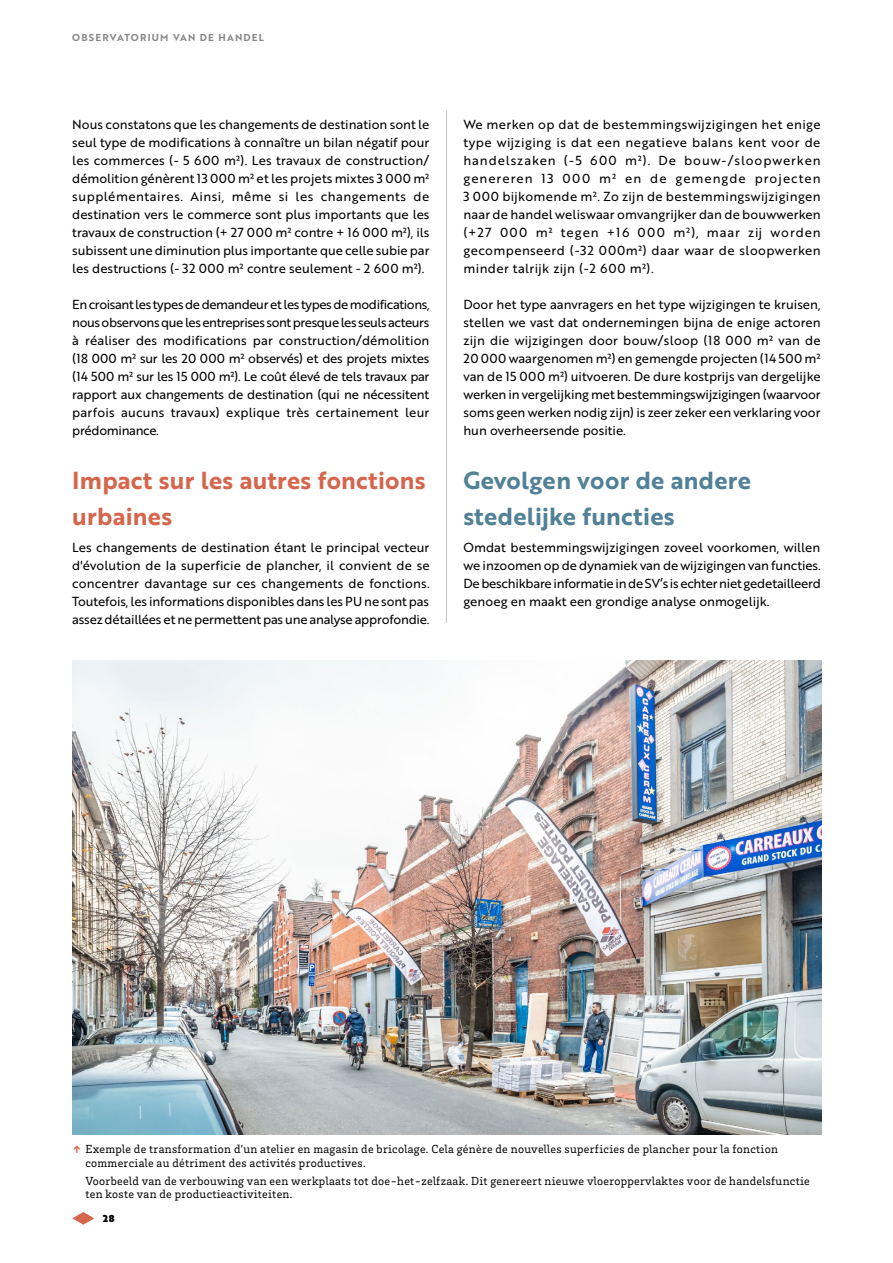
<style>
.page{position:relative;width:893px;height:1263px;background:#fff}
.page>*{position:absolute;margin:0;border:0;box-sizing:border-box;transform-origin:0 0}
.Titre_niveau_3_NL{font:24px/36px "Brother 1816 Bold";letter-spacing:.01em;color:#518196}
.Titre_niveau_3_FR{font:24px/36px "Brother 1816 Bold";letter-spacing:.01em;color:#d5664d}
._1-Body_Brother_FR{font:12.75px/18px "Brother 1816 Regular";color:#000;text-align:justify}
._1-Body_Brother_NL{font:12.75px/18px "Brother 1816 Regular";color:#000;text-align:justify}
.Légende_Photos{font:12px/13.5px "Brix Slab";letter-spacing:.025em;color:#000}
.t1{font:9.75px "Brother 1816 Bold";letter-spacing:.12em;color:#878787}
.t2{font:9.75px "Brother 1816 Black";color:#000}
.s1{font-weight:900;color:#d5664d}
</style>
<div class="page">
<svg style="left:72px;top:1212px;width:22px;height:13px"></svg>
<hr style="left:446px;top:111px;width:1px;height:512px;background:#c6c6c6">
<img style="left:73px;top:660px;width:748px;height:474px">
<p class="t1" style="left:72px;top:30px;width:193px">OBSERVATORIUM VAN DE HANDEL</p>
<p class="_1-Body_Brother_FR" style="left:72px;top:114px;width:359px">Nous constatons que les changements de destination sont le seul type de modifications à connaître un bilan négatif pour les commerces (- 5 600 m²). Les travaux de construction/ démolition génèrent 13 000 m² et les projets mixtes 3 000 m² supplémentaires. Ainsi, même si les changements de destination vers le commerce sont plus importants que les travaux de construction (+ 27 000 m² contre + 16 000 m²), ils subissent une diminution plus importante que celle subie par les destructions (- 32 000 m² contre seulement - 2 600 m²).</p>
<p class="_1-Body_Brother_FR" style="left:72px;top:294px;width:359px">En croisant les types de demandeur et les types de modifications, nous observons que les entreprises sont presque les seuls acteurs à réaliser des modifications par construction/démolition (18 000 m² sur les 20 000 m² observés) et des projets mixtes (14 500 m² sur les 15 000 m²). Le coût élevé de tels travaux par rapport aux changements de destination (qui ne nécessitent parfois aucuns travaux) explique très certainement leur prédominance.</p>
<p class="Titre_niveau_3_FR" style="left:72px;top:461px;width:355px">Impact sur les autres fonctions urbaines</p>
<p class="_1-Body_Brother_FR" style="left:72px;top:537px;width:359px">Les changements de destination étant le principal vecteur d'évolution de la superficie de plancher, il convient de se concentrer davantage sur ces changements de fonctions.<br>Toutefois, les informations disponibles dans les PU ne sont pas assez détaillées et ne permettent pas une analyse approfondie.</p>
<h2 class="_1-Body_Brother_NL" style="left:463px;top:114px;width:359px">We merken op dat de bestemmingswijzigingen het enige type wijziging is dat een negatieve balans kent voor de handelszaken (-5 600 m²). De bouw-/sloopwerken genereren 13 000 m² en de gemengde projecten 3 000 bijkomende m². Zo zijn de bestemmingswijzigingen naar de handel weliswaar omvangrijker dan de bouwwerken (+27 000 m² tegen +16 000 m²), maar zij worden gecompenseerd (-32 000m²) daar waar de sloopwerken minder talrijk zijn (-2 600 m²).</h2>
<h2 class="_1-Body_Brother_NL" style="left:463px;top:294px;width:359px">Door het type aanvragers en het type wijzigingen te kruisen, stellen we vast dat ondernemingen bijna de enige actoren zijn die wijzigingen door bouw/sloop (18 000 m² van de 20 000 waargenomen m²) en gemengde projecten (14 500 m² van de 15 000 m²) uitvoeren. De dure kostprijs van dergelijke werken in vergelijking met bestemmingswijzigingen (waarvoor soms geen werken nodig zijn) is zeer zeker een verklaring voor hun overheersende positie.</h2>
<p class="Titre_niveau_3_NL" style="left:463px;top:461px;width:289px">Gevolgen voor de andere stedelijke functies</p>
<h2 class="_1-Body_Brother_NL" style="left:463px;top:537px;width:359px">Omdat bestemmingswijzigingen zoveel voorkomen, willen we inzoomen op de dynamiek van de wijzigingen van functies.<br>De beschikbare informatie in de SV’s is echter niet gedetailleerd genoeg en maakt een grondige analyse onmogelijk.</h2>
<p class="Légende_Photos" style="left:85px;top:1142px;width:694px;text-indent:-13px"><span class="s1">↑</span> Exemple de transformation d’un atelier en magasin de bricolage. Cela génère de nouvelles superficies de plancher pour la fonction commerciale au détriment des activités productives.</p>
<p class="Légende_Photos" style="left:85px;top:1173px;width:726px">Voorbeeld van de verbouwing van een werkplaats tot doe-het-zelfzaak. Dit genereert nieuwe vloeroppervlaktes voor de handelsfunctie ten koste van de productieactiviteiten.</p>
<p class="t2" style="left:103px;top:1211px;width:13px">28</p>
</div>
